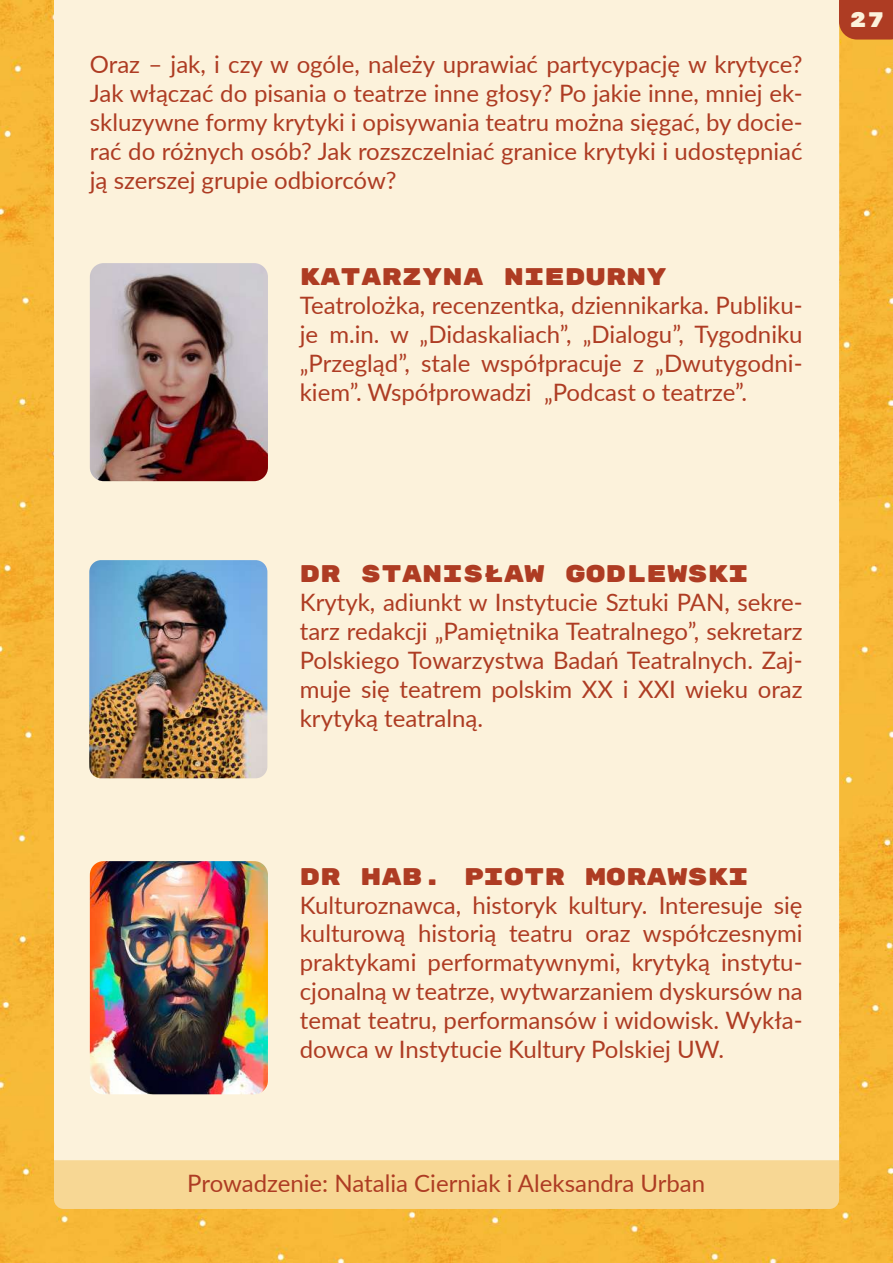
<style>
.page{position:relative;width:893px;height:1263px;background:#fff}
.page>*{position:absolute;margin:0;border:0;box-sizing:border-box;transform-origin:0 0}
.t1{font:24px/28.8px "Lato";color:#ae3c23;text-align:justify}
.t2{font:24px "Rubik Mono One";color:#ae3c23}
.t3{font:21px "Rubik Mono One";color:#fcf2db}
</style>
<div class="page">
<img style="left:0;top:0;width:893px;height:1263px">
<div style="left:54px;top:285px;width:785px;height:875px;background:#fcf2db"></div>
<div style="left:54px;top:0;width:785px;height:285px;background:#fcf2db"></div>
<img style="left:90px;top:263px;width:178px;height:218px">
<img style="left:89px;top:560px;width:178px;height:218px">
<img style="left:90px;top:861px;width:178px;height:233px">
<div style="left:54px;top:1160px;width:785px;height:49px;background:#f7d794"></div>
<div style="left:839px;top:0;width:54px;height:40px;background:#ae3c23"></div>
<p class="t1" style="left:90px;top:49px;width:714px">Oraz – jak, i czy w ogóle, należy uprawiać partycypację w krytyce?<br>Jak włączać do pisania o teatrze inne głosy? Po jakie inne, mniej ek&shy;skluzywne formy krytyki i opisywania teatru można sięgać, by docie&shy;rać do różnych osób? Jak rozszczelniać granice krytyki i udostępniać ją szerszej grupie odbiorców?</p>
<p class="t2" style="left:300px;top:265px;width:369px">KATARZYNA NIEDURNY</p>
<p class="t1" style="left:300px;top:290px;width:504px">Teatrolożka, recenzentka, dziennikarka. Publiku&shy;je m.in. w „Didaskaliach”, „Dialogu”, Tygodniku „Przegląd”, stale współpracuje z „Dwutygodni&shy;kiem”. Współprowadzi „Podcast o teatrze”.</p>
<p class="t3" style="left:849px;top:9px;width:37px">27</p>
<p class="t2" style="left:300px;top:562px;width:450px">DR STANISŁAW GODLEWSKI</p>
<p class="t1" style="left:300px;top:587px;width:504px">Krytyk, adiunkt w Instytucie Sztuki PAN, sekre&shy;tarz redakcji „Pamiętnika Teatralnego”, sekretarz Polskiego Towarzystwa Badań Teatralnych. Zaj&shy;muje się teatrem polskim XX i XXI wieku oraz krytyką teatralną.</p>
<p class="t2" style="left:300px;top:864px;width:450px">DR HAB. PIOTR MORAWSKI</p>
<p class="t1" style="left:300px;top:889px;width:504px">Kulturoznawca, historyk kultury. Interesuje się kulturową historią teatru oraz współczesnymi praktykami performatywnymi, krytyką instytu&shy;cjonalną w teatrze, wytwarzaniem dyskursów na temat teatru, performansów i widowisk. Wykła&shy;dowca w Instytucie Kultury Polskiej UW.</p>
<p class="t1" style="left:187px;top:1168px;width:519px">Prowadzenie: Natalia Cierniak i Aleksandra Urban</p>
</div>
